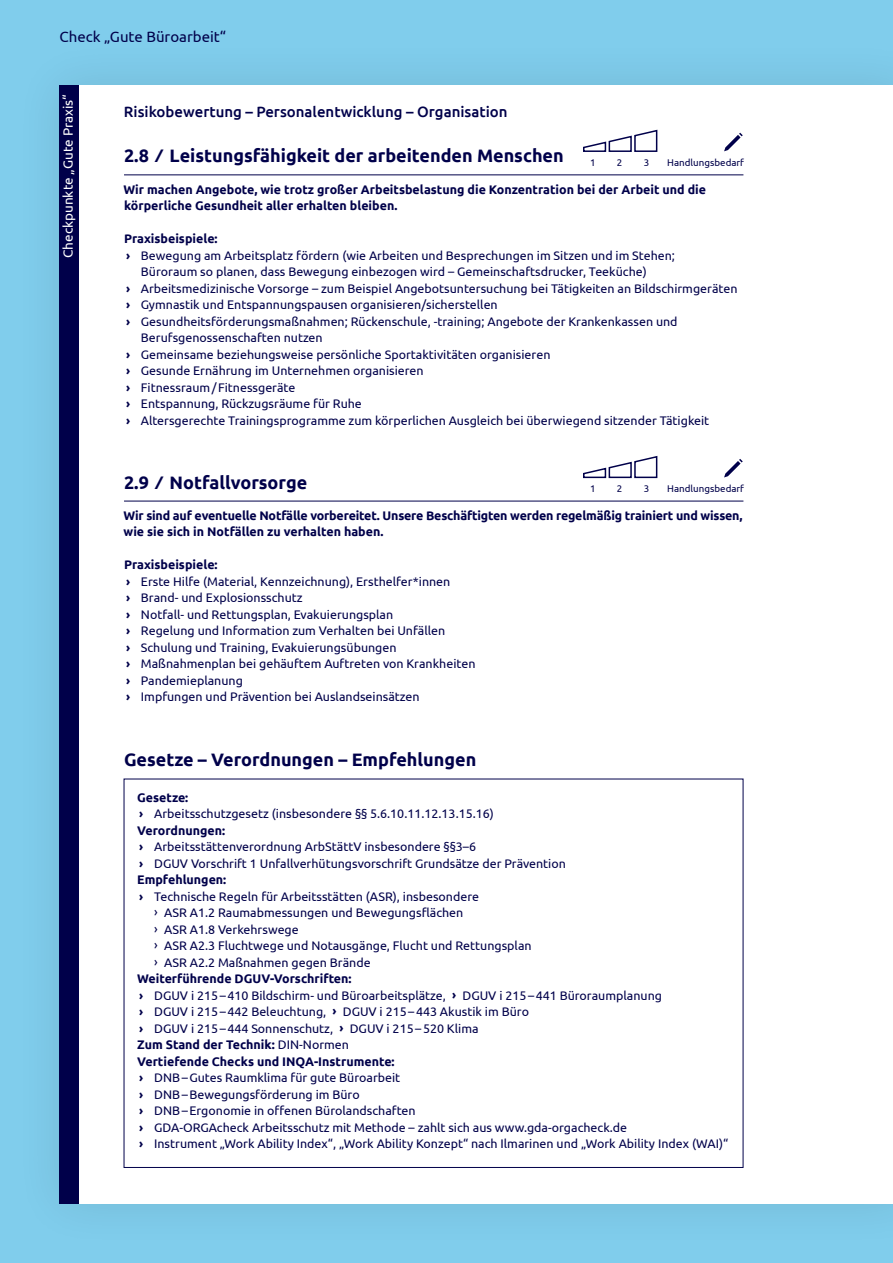
<style>
.page{position:relative;width:893px;height:1263px;background:#80cdec}
.page>*{position:absolute;margin:0;border:0;box-sizing:border-box;transform-origin:0 0}
.t1{font:700 18px "Ubuntu";color:#00004a}
.t2{font:500 15px "Ubuntu";color:#00004a}
.t3{font:15px "Ubuntu";color:#00004a}
.t4{font:13.5px "Ubuntu";color:#fff}
.t5{font:12.45px/16.5px "Ubuntu";color:#00004a}
.t6{font:700 12.45px/16.5px "Ubuntu";color:#00004a}
.t7{font:9.75px "Ubuntu";color:#00004a}
.s1{font-weight:700}
.s2{font-weight:400}
</style>
<div class="page">
<div style="left:60px;top:85px;width:833px;height:1118px;background:#fff"></div>
<hr style="left:124px;top:174px;width:619px;height:1px;background:#00004a">
<hr style="left:124px;top:501px;width:619px;height:1px;background:#00004a">
<div style="left:60px;top:85px;width:19px;height:1118px;background:#00004a"></div>
<svg style="left:583px;top:129px;width:75px;height:23px"></svg>
<svg style="left:724px;top:133px;width:19px;height:18px"></svg>
<svg style="left:583px;top:455px;width:75px;height:24px"></svg>
<svg style="left:724px;top:459px;width:19px;height:18px"></svg>
<p class="t3" style="left:60px;top:28px;width:168px">Check „Gute Büroarbeit“</p>
<p class="t4" style="left:60px;top:258px;width:165px;rotate:-90deg">Checkpunkte „Gute Praxis“</p>
<p class="t2" style="left:124px;top:102px;width:385px">Risikobewertung – Personalentwicklung – Organisation</p>
<h3 class="t1" style="left:124px;top:145px;width:441px">2.8 ∕ Leistungsfähigkeit der arbeitenden Menschen</h3>
<p class="t7" style="left:590px;top:157px;width:7px">1</p>
<p class="t7" style="left:617px;top:157px;width:7px">2</p>
<p class="t7" style="left:644px;top:157px;width:7px">3</p>
<p class="t7" style="left:667px;top:157px;width:78px">Handlungsbedarf</p>
<p class="t6" style="left:123px;top:181px;width:584px">Wir machen Angebote, wie trotz großer Arbeitsbelastung die Konzentration bei der Arbeit und die körperliche Gesundheit aller erhalten bleiben.</p>
<p class="t6" style="left:124px;top:230px;width:95px">Praxisbeispiele:</p>
<p class="t5" style="left:141px;top:246px;width:536px;text-indent:-15px"><span class="s1">›</span> Bewegung am Arbeitsplatz fördern (wie Arbeiten und Besprechungen im Sitzen und im Stehen;<br>Büroraum so planen, dass Bewegung einbezogen wird – Gemeinschaftsdrucker, Teeküche)</p>
<p class="t5" style="left:126px;top:279px;width:613px"><span class="s1">›</span> Arbeitsmedizinische Vorsorge – zum Beispiel Angebotsuntersuchung bei Tätigkeiten an Bildschirmgeräten</p>
<p class="t5" style="left:126px;top:296px;width:373px"><span class="s1">›</span> Gymnastik und Entspannungspausen organisieren/sicherstellen</p>
<p class="t5" style="left:141px;top:312px;width:538px;text-indent:-15px"><span class="s1">›</span> Gesundheitsförderungsmaßnahmen; Rückenschule, -training; Angebote der Krankenkassen und<br>Berufsgenossenschaften nutzen</p>
<p class="t5" style="left:126px;top:345px;width:426px"><span class="s1">›</span> Gemeinsame beziehungsweise persönliche Sportaktivitäten organisieren</p>
<p class="t5" style="left:126px;top:362px;width:299px"><span class="s1">›</span> Gesunde Ernährung im Unternehmen organisieren</p>
<p class="t5" style="left:126px;top:378px;width:171px"><span class="s1">›</span> Fitnessraum/Fitnessgeräte</p>
<p class="t5" style="left:126px;top:395px;width:237px"><span class="s1">›</span> Entspannung, Rückzugsräume für Ruhe</p>
<p class="t5" style="left:126px;top:411px;width:585px"><span class="s1">›</span> Altersgerechte Trainingsprogramme zum körperlichen Ausgleich bei überwiegend sitzender Tätigkeit</p>
<h3 class="t1" style="left:124px;top:471px;width:185px">2.9 ∕ Notfallvorsorge</h3>
<p class="t7" style="left:590px;top:483px;width:7px">1</p>
<p class="t7" style="left:617px;top:483px;width:7px">2</p>
<p class="t7" style="left:644px;top:483px;width:7px">3</p>
<p class="t7" style="left:667px;top:483px;width:78px">Handlungsbedarf</p>
<p class="t6" style="left:123px;top:507px;width:620px">Wir sind auf eventuelle Notfälle vorbereitet. Unsere Beschäftigten werden regelmäßig trainiert und wissen, wie sie sich in Notfällen zu verhalten haben.</p>
<p class="t6" style="left:124px;top:556px;width:95px">Praxisbeispiele:</p>
<p class="t5" style="left:126px;top:573px;width:326px"><span class="s1">›</span> Erste Hilfe (Material, Kennzeichnung), Ersthelfer*innen</p>
<p class="t5" style="left:126px;top:589px;width:178px"><span class="s1">›</span> Brand- und Explosionsschutz</p>
<p class="t5" style="left:126px;top:606px;width:269px"><span class="s1">›</span> Notfall- und Rettungsplan, Evakuierungsplan</p>
<p class="t5" style="left:126px;top:622px;width:321px"><span class="s1">›</span> Regelung und Information zum Verhalten bei Unfällen</p>
<p class="t5" style="left:126px;top:639px;width:272px"><span class="s1">›</span> Schulung und Training, Evakuierungsübungen</p>
<p class="t5" style="left:126px;top:655px;width:351px"><span class="s1">›</span> Maßnahmenplan bei gehäuftem Auftreten von Krankheiten</p>
<p class="t5" style="left:126px;top:672px;width:118px"><span class="s1">›</span> Pandemieplanung</p>
<p class="t5" style="left:126px;top:688px;width:295px"><span class="s1">›</span> Impfungen und Prävention bei Auslandseinsätzen</p>
<h3 class="t1" style="left:124px;top:749px;width:354px">Gesetze – Verordnungen – Empfehlungen</h3>
<p class="t6" style="left:137px;top:789px;width:53px">Gesetze:</p>
<p class="t5" style="left:139px;top:805px;width:356px"><span class="s1">›</span> Arbeitsschutzgesetz (insbesondere §§ 5.6.10.11.12.13.15.16)</p>
<p class="t6" style="left:137px;top:822px;width:89px">Verordnungen:</p>
<p class="t5" style="left:139px;top:838px;width:338px"><span class="s1">›</span> Arbeitsstättenverordnung ArbStättV insbesondere §§3–6</p>
<p class="t5" style="left:139px;top:855px;width:428px"><span class="s1">›</span> DGUV Vorschrift 1 Unfallverhütungsvorschrift Grundsätze der Prävention</p>
<p class="t6" style="left:137px;top:871px;width:91px">Empfehlungen:</p>
<p class="t5" style="left:139px;top:888px;width:341px"><span class="s1">›</span> Technische Regeln für Arbeitsstätten (ASR), insbesondere</p>
<p class="t5" style="left:154px;top:904px;width:311px">› ASR A1.2 Raumabmessungen und Bewegungsflächen</p>
<p class="t5" style="left:154px;top:921px;width:146px">› ASR A1.8 Verkehrswege</p>
<p class="t5" style="left:154px;top:937px;width:379px">› ASR A2.3 Fluchtwege und Notausgänge, Flucht und Rettungsplan</p>
<p class="t5" style="left:154px;top:954px;width:218px">› ASR A2.2 Maßnahmen gegen Brände</p>
<p class="t6" style="left:137px;top:970px;width:216px">Weiterführende DGUV-Vorschriften:</p>
<p class="t5" style="left:139px;top:987px;width:524px"><span class="s1">›</span> DGUV i 215–410 Bildschirm- und Büroarbeitsplätze, <span class="s1">›</span> DGUV i 215–441 Büroraumplanung</p>
<p class="t5" style="left:139px;top:1003px;width:391px"><span class="s1">›</span> DGUV i 215–442 Beleuchtung, <span class="s1">›</span> DGUV i 215–443 Akustik im Büro</p>
<p class="t5" style="left:139px;top:1020px;width:341px"><span class="s1">›</span> DGUV i 215–444 Sonnenschutz, <span class="s1">›</span> DGUV i 215–520 Klima</p>
<p class="t6" style="left:137px;top:1036px;width:259px">Zum Stand der Technik: <span class="s2">DIN-Normen<br></span>Vertiefende Checks und INQA-Instrumente:</p>
<p class="t5" style="left:139px;top:1069px;width:262px"><span class="s1">›</span> DNB–Gutes Raumklima für gute Büroarbeit</p>
<p class="t5" style="left:139px;top:1086px;width:222px"><span class="s1">›</span> DNB–Bewegungsförderung im Büro</p>
<p class="t5" style="left:139px;top:1102px;width:278px"><span class="s1">›</span> DNB–Ergonomie in offenen Bürolandschaften</p>
<p class="t5" style="left:139px;top:1119px;width:489px"><span class="s1">›</span> GDA-ORGAcheck Arbeitsschutz mit Methode – zahlt sich aus www.gda-orgacheck.de</p>
<p class="t5" style="left:139px;top:1135px;width:590px"><span class="s1">›</span> Instrument „Work Ability Index“, „Work Ability Konzept“ nach Ilmarinen und „Work Ability Index (WAI)“</p>
</div>
